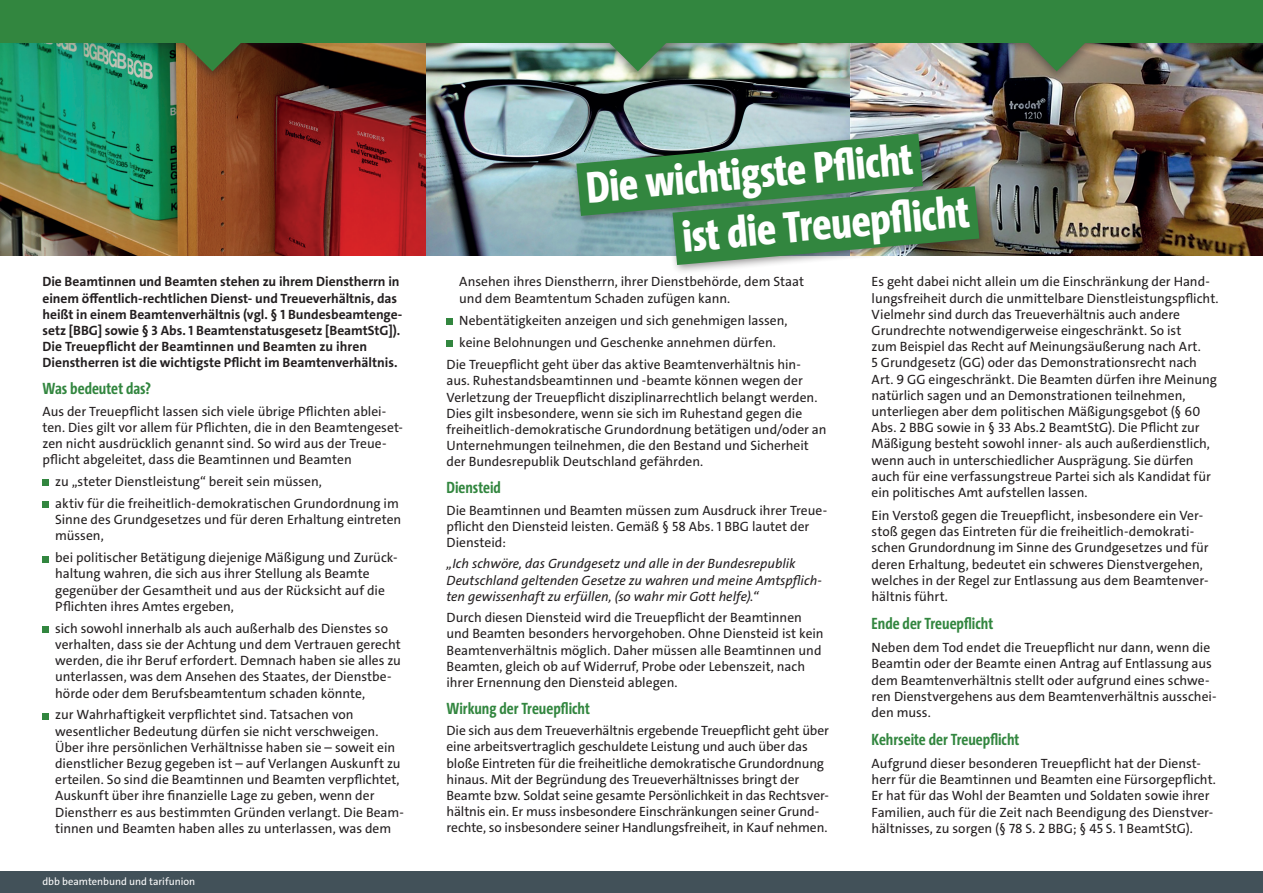
<style>
.page{position:relative;width:1263px;height:893px;background:#fff}
.page>*{position:absolute;margin:0;border:0;box-sizing:border-box;transform-origin:0 0}
.t1{font:800 45px/57.3px "The Sans Cd LF8";color:#fff}
.t2{font:700 16.5px "The Sans Cd LF7";color:#32863f}
.t3{font:13.5px/16.2px "The Sans C4 s";letter-spacing:-.005em;color:#231f20}
.t4{font:700 13.5px/16.2px "The Sans C4 s";letter-spacing:-.005em;color:#231f20}
.t5{font:italic 13.5px/16.2px "The Sans C4 s";color:#231f20}
.t6{font:10.5px "The Sans C4 s";color:#fff}
</style>
<div class="page">
<img style="left:425px;top:42px;width:425px;height:213px">
<img style="left:0;top:42px;width:425px;height:213px">
<div style="left:6px;top:0;width:413px;height:83px;background:#231f20;opacity:.5"></div>
<svg style="left:15px;top:42px;width:395px;height:29px;background:#436340"></svg>
<div style="left:0;top:872px;width:1263px;height:21px;background:#425159"></div>
<div style="left:42px;top:480px;width:7px;height:6px;background:#32863f"></div>
<div style="left:42px;top:502px;width:7px;height:6px;background:#32863f"></div>
<div style="left:42px;top:556px;width:7px;height:6px;background:#32863f"></div>
<div style="left:42px;top:626px;width:7px;height:7px;background:#32863f"></div>
<div style="left:42px;top:713px;width:7px;height:6px;background:#32863f"></div>
<img style="left:850px;top:83px;width:413px;height:172px">
<div style="left:850px;top:0;width:413px;height:83px;background:#231f20;opacity:.5"></div>
<img style="left:859px;top:42px;width:395px;height:29px">
<div style="left:431px;top:0;width:413px;height:83px;background:#231f20;opacity:.5"></div>
<img style="left:440px;top:42px;width:395px;height:29px">
<div style="left:0;top:0;width:1263px;height:42px;background:#32863f"></div>
<img style="left:522px;top:103px;width:455px;height:144px">
<svg style="left:618px;top:156px;width:416px;height:116px;background:#5e9367"></svg>
<div style="left:446px;top:318px;width:7px;height:7px;background:#32863f"></div>
<div style="left:446px;top:341px;width:7px;height:6px;background:#32863f"></div>
<p class="t4" style="left:42px;top:274px;width:361px">Die Beamtinnen und Beamten stehen zu ihrem Dienstherrn in einem öffentlich-rechtlichen Dienst- und Treueverhältnis, das heißt in einem Beamtenverhältnis (vgl. § 1 Bundesbeamtenge&shy;setz [BBG] sowie § 3 Abs. 1 Beamtenstatusgesetz [BeamtStG]).<br>Die Treuepflicht der Beamtinnen und Beamten zu ihren Dienstherren ist die wichtigste Pflicht im Beamtenverhältnis.</p>
<p class="t2" style="left:42px;top:378px;width:110px">Was bedeutet das?</p>
<p class="t3" style="left:42px;top:403px;width:362px">Aus der Treuepflicht lassen sich viele übrige Pflichten ablei&shy;ten. Dies gilt vor allem für Pflichten, die in den Beamtengeset&shy;zen nicht ausdrücklich genannt sind. So wird aus der Treue&shy;pflicht abgeleitet, dass die Beamtinnen und Beamten</p>
<p class="t3" style="left:55px;top:471px;width:345px;line-height:21.9px">zu „steter Dienstleistung“ bereit sein müssen,<br>aktiv für die freiheitlich-demokratischen Grundordnung im</p>
<p class="t3" style="left:55px;top:512px;width:348px">Sinne des Grundgesetzes und für deren Erhaltung eintreten müssen,</p>
<p class="t3" style="left:55px;top:550px;width:344px">bei politischer Betätigung diejenige Mäßigung und Zurück&shy;haltung wahren, die sich aus ihrer Stellung als Beamte gegenüber der Gesamtheit und aus der Rücksicht auf die Pflichten ihres Amtes ergeben,</p>
<p class="t3" style="left:55px;top:620px;width:347px">sich sowohl innerhalb als auch außerhalb des Dienstes so verhalten, dass sie der Achtung und dem Vertrauen gerecht werden, die ihr Beruf erfordert. Demnach haben sie alles zu unterlassen, was dem Ansehen des Staates, der Dienstbe&shy;hörde oder dem Berufsbeamtentum schaden könnte,</p>
<p class="t3" style="left:55px;top:707px;width:350px">zur Wahrhaftigkeit verpflichtet sind. Tatsachen von wesentlicher Bedeutung dürfen sie nicht verschweigen.<br>Über ihre persönlichen Verhältnisse haben sie – soweit ein dienstlicher Bezug gegeben ist – auf Verlangen Auskunft zu erteilen. So sind die Beamtinnen und Beamten verpflichtet, Auskunft über ihre finanzielle Lage zu geben, wenn der Dienstherr es aus bestimmten Gründen verlangt. Die Beam&shy;tinnen und Beamten haben alles zu unterlassen, was dem</p>
<p class="t6" style="left:43px;top:875px;width:154px">dbb beamtenbund und tarifunion</p>
<h1 class="t1" style="left:675px;top:149px;width:289px;text-indent:-91px;rotate:-5deg">Die wichtigste Pflicht<br>ist die Treuepflicht</h1>
<p class="t3" style="left:459px;top:274px;width:346px">Ansehen ihres Dienstherrn, ihrer Dienstbehörde, dem Staat und dem Beamtentum Schaden zufügen kann.</p>
<p class="t3" style="left:459px;top:312px;width:330px">Nebentätigkeiten anzeigen und sich genehmigen lassen,</p>
<p class="t3" style="left:459px;top:334px;width:318px">keine Belohnungen und Geschenke annehmen dürfen.</p>
<p class="t3" style="left:446px;top:357px;width:356px">Die Treuepflicht geht über das aktive Beamtenverhältnis hin-</p>
<p class="t3" style="left:446px;top:373px;width:382px">aus. Ruhestandsbeamtinnen und -beamte können wegen der Verletzung der Treuepflicht disziplinarrechtlich belangt werden.<br>Dies gilt insbesondere, wenn sie sich im Ruhestand gegen die freiheitlich-demokratische Grundordnung betätigen und/oder an Unternehmungen teilnehmen, die den Bestand und Sicherheit der Bundesrepublik Deutschland gefährden.</p>
<p class="t2" style="left:446px;top:477px;width:56px">Diensteid</p>
<p class="t3" style="left:446px;top:502px;width:382px">Die Beamtinnen und Beamten müssen zum Ausdruck ihrer Treue&shy;pflicht den Diensteid leisten. Gemäß § 58 Abs. 1 BBG lautet der<br>Diensteid:</p>
<p class="t5" style="left:446px;top:556px;width:377px">„Ich schwöre, das Grundgesetz und alle in der Bundesrepublik<br>Deutschland geltenden Gesetze zu wahren und meine Amtspflich&shy;ten gewissenhaft zu erfüllen, (so wahr mir Gott helfe).“</p>
<p class="t3" style="left:446px;top:610px;width:379px">Durch diesen Diensteid wird die Treuepflicht der Beamtinnen und Beamten besonders hervorgehoben. Ohne Diensteid ist kein Beamtenverhältnis möglich. Daher müssen alle Beamtinnen und Beamten, gleich ob auf Widerruf, Probe oder Lebenszeit, nach ihrer Ernennung den Diensteid ablegen.</p>
<p class="t2" style="left:446px;top:698px;width:145px">Wirkung der Treuepflicht</p>
<p class="t3" style="left:446px;top:723px;width:384px">Die sich aus dem Treueverhältnis ergebende Treuepflicht geht über eine arbeitsvertraglich geschuldete Leistung und auch über das bloße Eintreten für die freiheitliche demokratische Grundordnung hinaus. Mit der Begründung des Treueverhältnisses bringt der Beamte bzw. Soldat seine gesamte Persönlichkeit in das Rechtsver&shy;hältnis ein. Er muss insbesondere Einschränkungen seiner Grund&shy;rechte, so insbesondere seiner Handlungsfreiheit, in Kauf nehmen.</p>
<p class="t3" style="left:872px;top:274px;width:348px">Es geht dabei nicht allein um die Einschränkung der Hand&shy;lungsfreiheit durch die unmittelbare Dienstleistungspflicht.<br>Vielmehr sind durch das Treueverhältnis auch andere Grundrechte notwendigerweise eingeschränkt. So ist<br>zum Beispiel das Recht auf Meinungsäußerung nach Art.<br>5 Grundgesetz (GG) oder das Demonstrationsrecht nach Art. 9 GG eingeschränkt. Die Beamten dürfen ihre Meinung natürlich sagen und an Demonstrationen teilnehmen, unterliegen aber dem politischen Mäßigungsgebot (§ 60<br>Abs. 2 BBG sowie in § 33 Abs.2 BeamtStG). Die Pflicht zur Mäßigung besteht sowohl inner- als auch außerdienstlich, wenn auch in unterschiedlicher Ausprägung. Sie dürfen auch für eine verfassungstreue Partei sich als Kandidat für ein politisches Amt aufstellen lassen.</p>
<p class="t3" style="left:872px;top:507px;width:338px">Ein Verstoß gegen die Treuepflicht, insbesondere ein Ver&shy;stoß gegen das Eintreten für die freiheitlich-demokrati&shy;schen Grundordnung im Sinne des Grundgesetzes und für deren Erhaltung, bedeutet ein schweres Dienstvergehen, welches in der Regel zur Entlassung aus dem Beamtenver&shy;hältnis führt.</p>
<p class="t2" style="left:872px;top:613px;width:123px">Ende der Treuepflicht</p>
<p class="t3" style="left:872px;top:640px;width:346px">Neben dem Tod endet die Treuepflicht nur dann, wenn die Beamtin oder der Beamte einen Antrag auf Entlassung aus dem Beamtenverhältnis stellt oder aufgrund eines schwe&shy;ren Dienstvergehens aus dem Beamtenverhältnis ausschei&shy;den muss.</p>
<p class="t2" style="left:872px;top:729px;width:149px">Kehrseite der Treuepflicht</p>
<p class="t3" style="left:872px;top:755px;width:346px">Aufgrund dieser besonderen Treuepflicht hat der Dienst&shy;herr für die Beamtinnen und Beamten eine Fürsorgepflicht.<br>Er hat für das Wohl der Beamten und Soldaten sowie ihrer Familien, auch für die Zeit nach Beendigung des Dienstver&shy;hältnisses, zu sorgen (§ 78 S. 2 BBG; § 45 S. 1 BeamtStG).</p>
</div>
